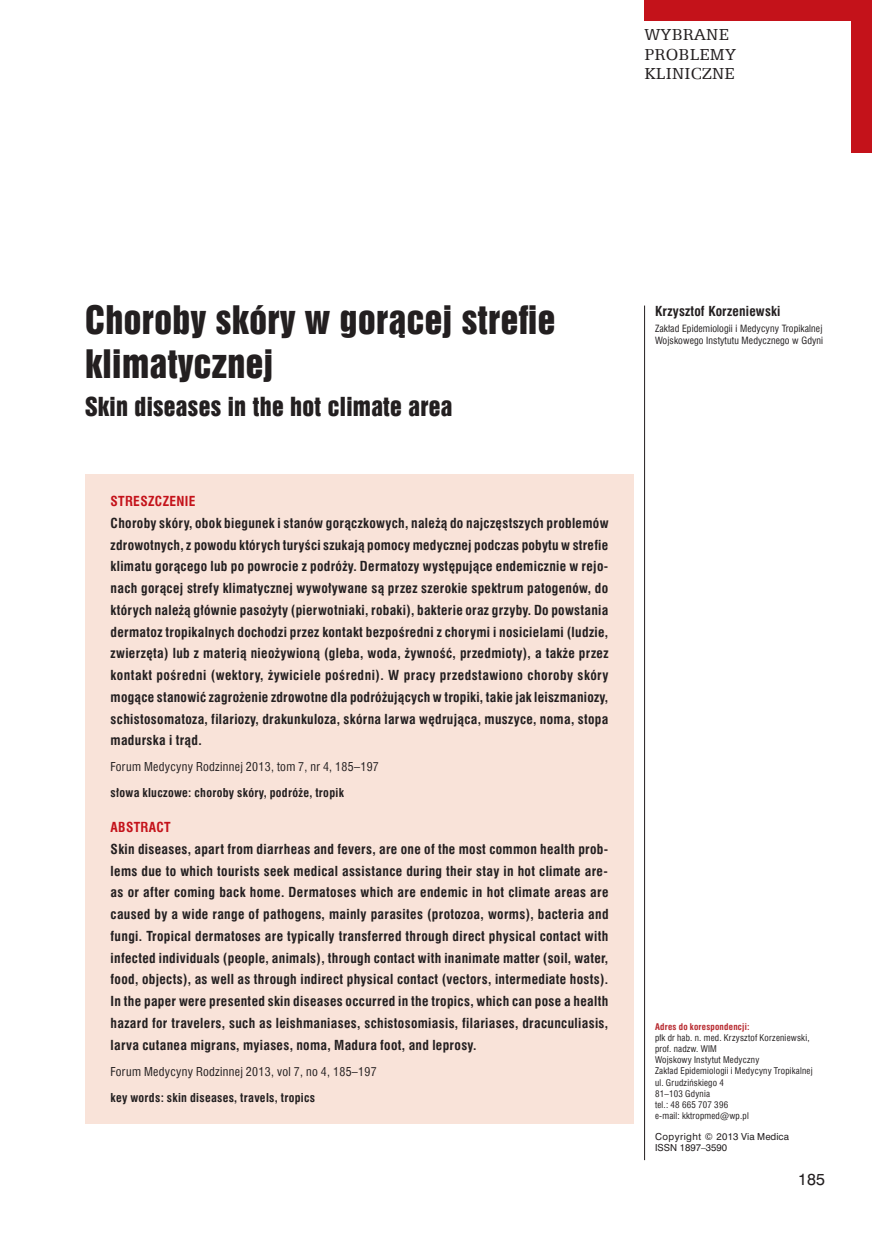
<style>
.page{position:relative;width:872px;height:1234px;background:#fff}
.page>*{position:absolute;margin:0;border:0;box-sizing:border-box;transform-origin:0 0}
._01_-_Tytuł{font:36px/44px "Swis 921 EU";letter-spacing:.01em;color:#231f20}
._02_-_tytuł_anglo{font:24px "Swis 921 EU";letter-spacing:.01em;color:#231f20}
.t1{font:18px/19.5px "Egyptian 505 EU";letter-spacing:.015em;color:#231f20}
.t2{font:15px "Swis 721 PL";color:#231f20}
._032_-_Streszczenie{font:700 13.5px/21.8px "Swis 721 Cn EU";letter-spacing:.025em;color:#231f20;text-align:justify}
._033_-_Streszczenie{font:700 13.5px/21.8px "Swis 721 Cn EU";letter-spacing:.025em;color:#231f20;text-align:justify}
._041_-_Autorzy{font:700 13.5px "Swis 721 Cn EU";letter-spacing:.01em;color:#231f20}
._031_-_Streszczenie{font:700 13.5px "Swis 721 Cn EU";letter-spacing:.025em;color:#c4121a}
._034_-_adres_bibl_po{font:12px "Swis 721 Cn EU";letter-spacing:.025em;color:#231f20}
._034_-_Słowa_kluczow{font:700 12px "Swis 721 Cn EU";letter-spacing:.025em;color:#231f20}
._042_-_Kliniki{font:9.75px/11.9px "Swis 721 Cn EU";letter-spacing:.01em;color:#231f20}
._052_-_Adres_kor__te{font:9px/11.1px "Swis 721 Cn EU";letter-spacing:.025em;color:#231f20}
.t3{font:9px/10.8px "Swis 721 PL";color:#231f20}
._051_-_Adres_kor__śr{font:700 9px "Swis 721 Cn EU";letter-spacing:.025em;color:#b7282e}
</style>
<div class="page">
<hr style="left:644px;top:305px;width:1px;height:854px;background:#231f20">
<div style="left:644px;top:0;width:228px;height:21px;background:#c4121a"></div>
<div style="left:850px;top:0;width:22px;height:153px;background:#c4121a"></div>
<div style="left:85px;top:474px;width:549px;height:649px;background:#f9e3d9"></div>
<h3 class="t1" style="left:644px;top:24px;width:93px">WYBRANE<br>PROBLEMY<br>KLINICZNE</h3>
<p class="_01_-_Tytuł" style="left:85px;top:298px;width:472px">Choroby skóry w gorącej strefie klimatycznej</p>
<p class="_02_-_tytuł_anglo" style="left:85px;top:391px;width:369px">Skin diseases in the hot climate area</p>
<p class="_031_-_Streszczenie" style="left:111px;top:493px;width:86px">STRESZCZENIE</p>
<p class="_032_-_Streszczenie" style="left:111px;top:512px;width:499px">Choroby skóry, obok biegunek i stanów gorączkowych, należą do najczęstszych problemów zdrowotnych, z powodu których turyści szukają pomocy medycznej podczas pobytu w strefie klimatu gorącego lub po powrocie z podróży. Dermatozy występujące endemicznie w rejo&shy;nach gorącej strefy klimatycznej wywoływane są przez szerokie spektrum patogenów, do których należą głównie pasożyty (pierwotniaki, robaki), bakterie oraz grzyby. Do powstania dermatoz tropikalnych dochodzi przez kontakt bezpośredni z chorymi i nosicielami (ludzie, zwierzęta) lub z materią nieożywioną (gleba, woda, żywność, przedmioty), a także przez kontakt pośredni (wektory, żywiciele pośredni). W pracy przedstawiono choroby skóry mogące stanowić zagrożenie zdrowotne dla podróżujących w tropiki, takie jak leiszmaniozy, schistosomatoza, filariozy, drakunkuloza, skórna larwa wędrująca, muszyce, noma, stopa madurska i trąd.</p>
<p class="_034_-_adres_bibl_po" style="left:111px;top:759px;width:270px">Forum Medycyny Rodzinnej 2013, tom 7, nr 4, 185–197</p>
<p class="_034_-_Słowa_kluczow" style="left:111px;top:785px;width:235px">słowa kluczowe: choroby skóry, podróże, tropik</p>
<p class="_031_-_Streszczenie" style="left:111px;top:818px;width:62px">ABSTRACT</p>
<p class="_033_-_Streszczenie" style="left:111px;top:838px;width:499px">Skin diseases, apart from diarrheas and fevers, are one of the most common health prob&shy;lems due to which tourists seek medical assistance during their stay in hot climate are&shy;as or after coming back home. Dermatoses which are endemic in hot climate areas are caused by a wide range of pathogens, mainly parasites (protozoa, worms), bacteria and fungi. Tropical dermatoses are typically transferred through direct physical contact with infected individuals (people, animals), through contact with inanimate matter (soil, water, food, objects), as well as through indirect physical contact (vectors, intermediate hosts).<br>In the paper were presented skin diseases occurred in the tropics, which can pose a health hazard for travelers, such as leishmaniases, schistosomiasis, filariases, dracunculiasis, larva cutanea migrans, myiases, noma, Madura foot, and leprosy.</p>
<p class="_034_-_adres_bibl_po" style="left:111px;top:1063px;width:268px">Forum Medycyny Rodzinnej 2013, vol 7, no 4, 185–197</p>
<p class="_034_-_Słowa_kluczow" style="left:111px;top:1089px;width:206px">key words: skin diseases, travels, tropics</p>
<p class="_041_-_Autorzy" style="left:655px;top:302px;width:127px">Krzysztof Korzeniewski</p>
<p class="_042_-_Kliniki" style="left:655px;top:322px;width:170px">Zakład Epidemiologii i Medycyny Tropikalnej<br>Wojskowego Instytutu Medycznego w Gdyni</p>
<p class="_051_-_Adres_kor__śr" style="left:655px;top:1021px;width:96px">Adres do korespondencji:</p>
<p class="_052_-_Adres_kor__te" style="left:655px;top:1032px;width:156px">płk dr hab. n. med. Krzysztof Korzeniewski, prof. nadzw. WIM</p>
<p class="_052_-_Adres_kor__te" style="left:655px;top:1054px;width:106px">Wojskowy Instytut Medyczny</p>
<p class="_052_-_Adres_kor__te" style="left:655px;top:1065px;width:159px">Zakład Epidemiologii i Medycyny Tropikalnej</p>
<p class="_052_-_Adres_kor__te" style="left:655px;top:1076px;width:70px">ul. Grudzińskiego 4</p>
<p class="_052_-_Adres_kor__te" style="left:655px;top:1087px;width:57px">81–103 Gdynia</p>
<p class="_052_-_Adres_kor__te" style="left:655px;top:1098px;width:75px">tel.: 48 665 707 396</p>
<p class="_052_-_Adres_kor__te" style="left:655px;top:1109px;width:95px">e-mail: kktropmed@wp.pl</p>
<p class="t3" style="left:655px;top:1130px;width:135px">Copyright © 2013 Via Medica<br>ISSN 1897–3590</p>
<p class="t2" style="left:798px;top:1169px;width:29px">185</p>
</div>
